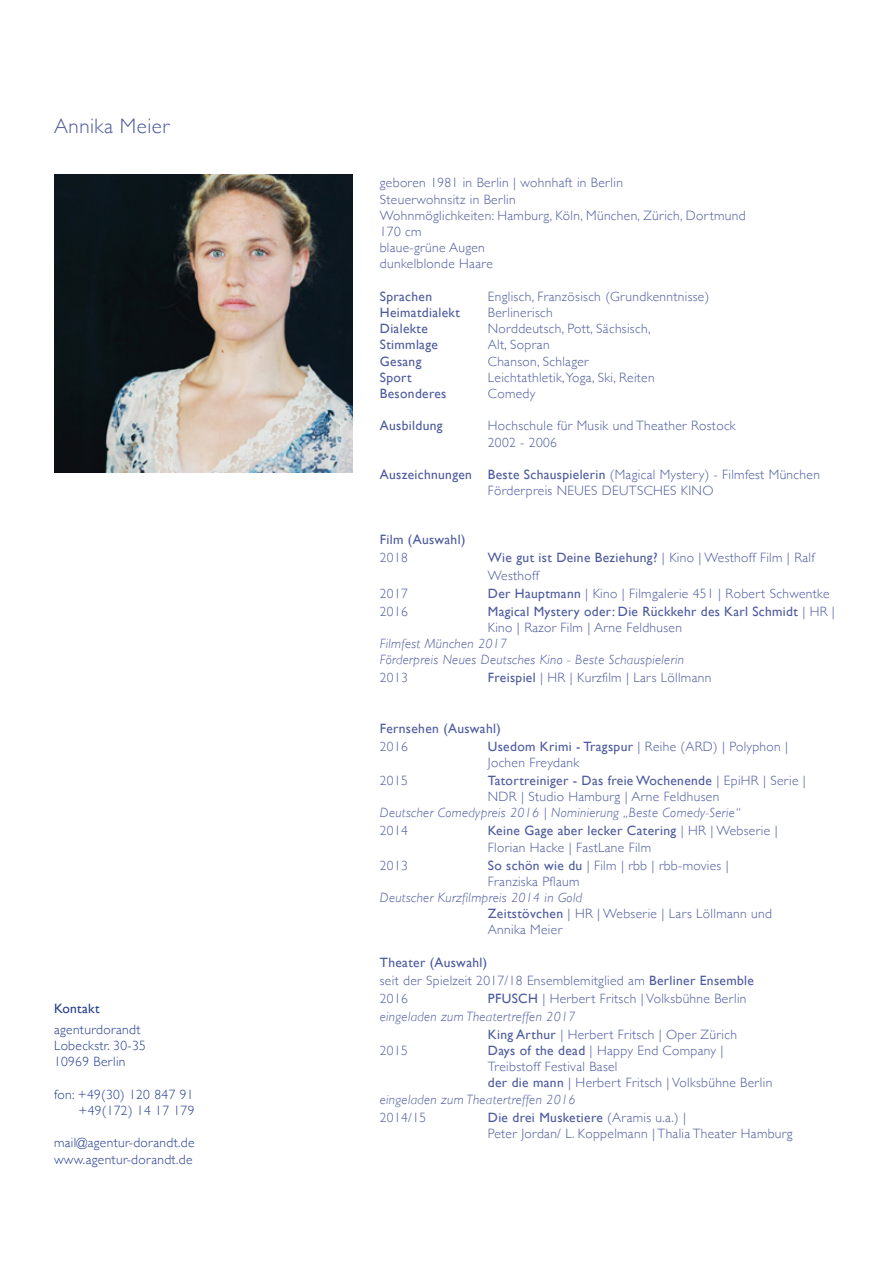
<style>
.page{position:relative;width:893px;height:1263px;background:#fff}
.page>*{position:absolute;margin:0;border:0;box-sizing:border-box;transform-origin:0 0}
.t1{font:300 21px "Gill Sans";letter-spacing:.025em;color:#4d5a9e}
.t2{font:300 13.5px/18px "Gill Sans";letter-spacing:.025em;color:#4d5a9e}
.t3{font:13.5px/16.2px "Gill Sans";letter-spacing:.025em;color:#4d5a9e}
.t4{font:italic 300 13.5px/16.2px "Gill Sans";letter-spacing:.025em;color:#4d5a9e}
.t5{font:300 13.5px "Gill Sans";letter-spacing:.025em;color:#253f8e}
.t6{font:13.5px "Gill Sans";letter-spacing:.025em;color:#253f8e}
.s1{font-weight:300}
.s2{font-weight:400}
.s3{font-style:normal}
.s4{font-style:italic}
</style>
<div class="page">
<img style="left:54px;top:174px;width:298px;height:298px">
<p class="t1" style="left:54px;top:109px;width:117px">Annika Meier</p>
<p class="t6" style="left:54px;top:1000px;width:47px">Kontakt</p>
<p class="t5" style="left:54px;top:1019px;width:88px">agenturdorandt</p>
<p class="t5" style="left:54px;top:1035px;width:93px">Lobeckstr. 30-35</p>
<p class="t5" style="left:54px;top:1051px;width:73px">10969 Berlin</p>
<p class="t5" style="left:54px;top:1084px;width:141px">fon: +49(30) 120 847 91</p>
<p class="t5" style="left:79px;top:1100px;width:117px">+49(172) 14 17 179</p>
<p class="t5" style="left:54px;top:1132px;width:142px">mail@agentur-dorandt.de</p>
<p class="t5" style="left:54px;top:1148px;width:140px">www.agentur-dorandt.de</p>
<p class="t2" style="left:380px;top:173px;width:245px">geboren 1981 in Berlin | wohnhaft in Berlin</p>
<p class="t2" style="left:380px;top:190px;width:137px">Steuerwohnsitz in Berlin</p>
<p class="t2" style="left:380px;top:206px;width:367px">Wohnmöglichkeiten: Hamburg, Köln, München, Zürich, Dortmund</p>
<p class="t2" style="left:380px;top:222px;width:43px">170 cm</p>
<p class="t2" style="left:380px;top:238px;width:107px">blaue-grüne Augen</p>
<p class="t2" style="left:380px;top:254px;width:114px">dunkelblonde Haare</p>
<p class="t3" style="left:380px;top:288px;width:54px">Sprachen</p>
<p class="t2" style="left:488px;top:287px;width:223px">Englisch, Französisch (Grundkenntnisse)</p>
<p class="t3" style="left:380px;top:304px;width:81px">Heimatdialekt</p>
<p class="t2" style="left:488px;top:303px;width:66px">Berlinerisch</p>
<p class="t3" style="left:380px;top:320px;width:50px">Dialekte</p>
<p class="t2" style="left:488px;top:319px;width:164px">Norddeutsch, Pott, Sächsisch,</p>
<p class="t3" style="left:380px;top:337px;width:60px">Stimmlage</p>
<p class="t2" style="left:488px;top:335px;width:63px">Alt, Sopran</p>
<p class="t3" style="left:380px;top:353px;width:43px">Gesang</p>
<p class="t2" style="left:488px;top:352px;width:102px">Chanson, Schlager</p>
<p class="t3" style="left:380px;top:369px;width:33px">Sport</p>
<p class="t2" style="left:488px;top:368px;width:168px">Leichtathletik, Yoga, Ski, Reiten</p>
<p class="t3" style="left:380px;top:385px;width:68px">Besonderes</p>
<p class="t2" style="left:488px;top:384px;width:49px">Comedy</p>
<p class="t3" style="left:380px;top:418px;width:64px">Ausbildung</p>
<p class="t2" style="left:488px;top:416px;width:249px">Hochschule für Musik und Theather Rostock</p>
<p class="t2" style="left:488px;top:433px;width:71px">2002 - 2006</p>
<p class="t3" style="left:380px;top:466px;width:442px">Auszeichnungen Beste Schauspielerin <span class="s1">(Magical Mystery) - Filmfest München</span></p>
<p class="t2" style="left:488px;top:481px;width:227px">Förderpreis NEUES DEUTSCHES KINO</p>
<p class="t3" style="left:380px;top:531px;width:87px">Film (Auswahl)</p>
<p class="t2" style="left:380px;top:548px;width:30px">2018</p>
<p class="t2" style="left:488px;top:548px;width:328px"><span class="s2">Wie gut ist Deine Beziehung?</span> | Kino | Westhoff Film | Ralf<br>Westhoff</p>
<p class="t2" style="left:380px;top:584px;width:30px">2017</p>
<p class="t2" style="left:488px;top:584px;width:343px"><span class="s2">Der Hauptmann</span> | Kino | Filmgalerie 451 | Robert Schwentke</p>
<p class="t2" style="left:380px;top:602px;width:30px">2016</p>
<p class="t3" style="left:488px;top:603px;width:348px">Magical Mystery oder: Die Rückkehr des Karl Schmidt <span class="s1">| HR |<br>Kino | Razor Film | Arne Feldhusen</span></p>
<p class="t4" style="left:380px;top:636px;width:306px">Filmfest München 2017<br>Förderpreis Neues Deutsches Kino - Beste Schauspielerin</p>
<p class="t2" style="left:380px;top:668px;width:30px">2013</p>
<p class="t2" style="left:488px;top:668px;width:225px"><span class="s2">Freispiel</span> | HR | Kurzfilm | Lars Löllmann</p>
<p class="t3" style="left:380px;top:720px;width:122px">Fernsehen (Auswahl)</p>
<p class="t2" style="left:380px;top:737px;width:30px">2016</p>
<p class="t2" style="left:488px;top:737px;width:302px"><span class="s2">Usedom Krimi - Tragspur</span> | Reihe (ARD) | Polyphon |</p>
<p class="t2" style="left:488px;top:753px;width:93px">Jochen Freydank</p>
<p class="t2" style="left:380px;top:771px;width:30px">2015</p>
<p class="t3" style="left:488px;top:772px;width:320px">Tatortreiniger - Das freie Wochenende <span class="s1">| EpiHR | Serie |</span></p>
<p class="t4" style="left:380px;top:789px;width:362px;text-indent:108px"><span class="s3">NDR | Studio Hamburg | Arne Feldhusen<br></span>Deutscher Comedypreis 2016 | Nominierung „Beste Comedy-Serie“</p>
<p class="t2" style="left:380px;top:821px;width:30px">2014</p>
<p class="t3" style="left:488px;top:823px;width:291px">Keine Gage aber lecker Catering <span class="s1">| HR | Webserie |</span></p>
<p class="t2" style="left:488px;top:838px;width:165px">Florian Hacke | FastLane Film</p>
<p class="t2" style="left:380px;top:856px;width:30px">2013</p>
<p class="t2" style="left:488px;top:856px;width:242px"><span class="s2">So schön wie du</span> | Film | rbb | rbb-movies |</p>
<p class="t2" style="left:488px;top:872px;width:93px">Franziska Pflaum</p>
<p class="t4" style="left:380px;top:889px;width:204px">Deutscher Kurzfilmpreis 2014 in Gold</p>
<p class="t2" style="left:488px;top:904px;width:286px"><span class="s2">Zeitstövchen</span> | HR | Webserie | Lars Löllmann und</p>
<p class="t2" style="left:488px;top:920px;width:76px">Annika Meier</p>
<p class="t3" style="left:380px;top:954px;width:109px">Theater (Auswahl)</p>
<p class="t2" style="left:380px;top:971px;width:376px">seit der Spielzeit 2017/18 Ensemblemitglied am <span class="s2">Berliner Ensemble</span></p>
<p class="t2" style="left:380px;top:989px;width:30px">2016</p>
<p class="t2" style="left:380px;top:989px;width:368px;text-indent:108px"><span class="s2">PFUSCH</span> | Herbert Fritsch | Volksbühne Berlin <span class="s4">eingeladen zum Theatertreffen 2017</span></p>
<p class="t2" style="left:488px;top:1025px;width:251px"><span class="s2">King Arthur</span> | Herbert Fritsch | Oper Zürich</p>
<p class="t2" style="left:380px;top:1041px;width:30px">2015</p>
<p class="t2" style="left:488px;top:1041px;width:237px"><span class="s2">Days of the dead</span> | Happy End Company |</p>
<p class="t2" style="left:488px;top:1057px;width:131px">Treibstoff Festival Basel</p>
<p class="t2" style="left:380px;top:1074px;width:394px;line-height:16.2px;text-indent:108px"><span class="s2">der die mann</span> | Herbert Fritsch | Volksbühne Berlin <span class="s4">eingeladen zum Theatertreffen 2016</span></p>
<p class="t2" style="left:380px;top:1108px;width:48px">2014/15</p>
<p class="t3" style="left:488px;top:1109px;width:200px">Die drei Musketiere <span class="s1">(Aramis u.a.) |</span></p>
<p class="t2" style="left:488px;top:1124px;width:306px">Peter Jordan/ L. Koppelmann | Thalia Theater Hamburg</p>
</div>
